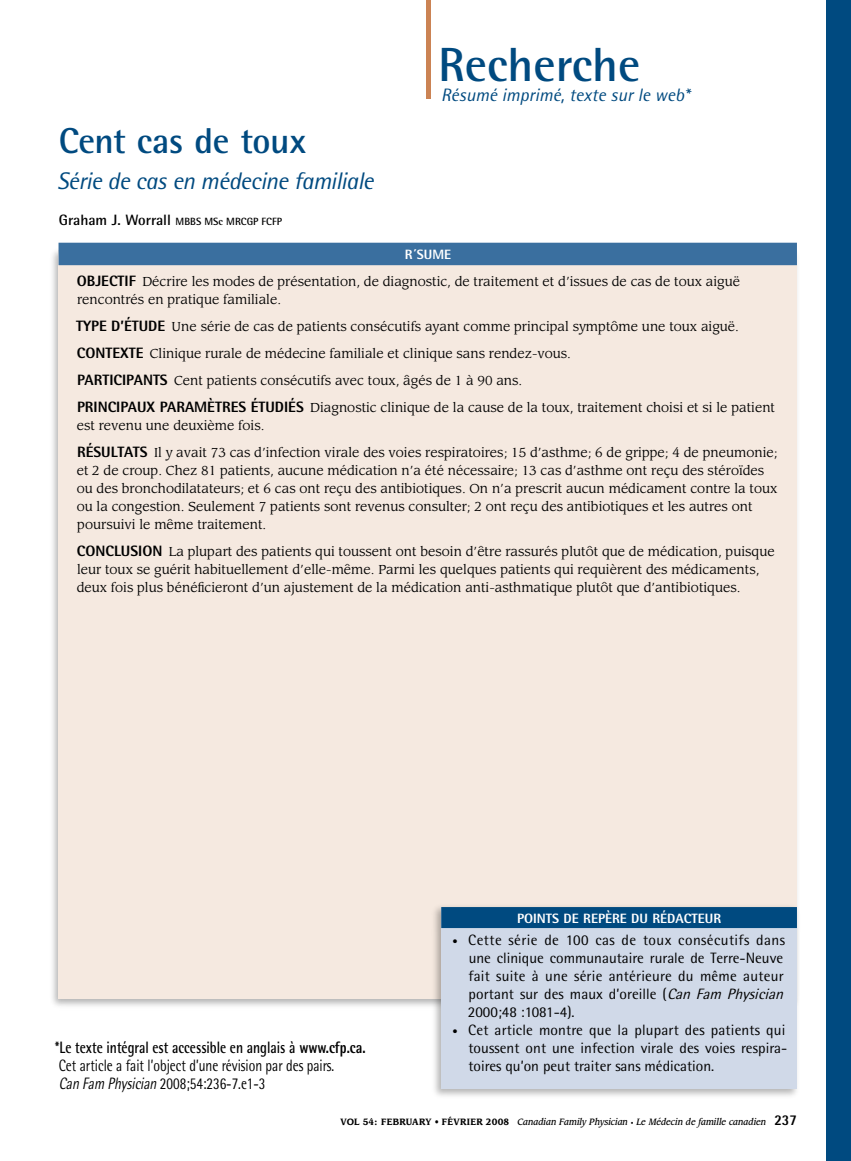
<style>
.page{position:relative;width:851px;height:1161px;background:#fff}
.page>*{position:absolute;margin:0;border:0;box-sizing:border-box;transform-origin:0 0}
.t1{font:700 48px "Rotis Semi Sans Std";color:#004a80}
.t2{font:700 36px "Rotis Semi Sans Std";letter-spacing:-.015em;color:#004a80}
.t3{font:italic 24px "Rotis Semi Sans Std";letter-spacing:-.025em;color:#004a80}
.t4{font:italic 18px "Rotis Semi Sans Std";color:#004a80}
.t5{font:16.5px/18px "Rotis Semi Sans Std";color:#000;scale:.8 1}
.t6{font:15px/18px "Rotis Semi Sans Std";letter-spacing:.005em;color:#000}
.t7{font:800 13.5px "Rotis Semi Sans Std";color:#fff}
.t8{font:12.75px/18px "Leawood Std";color:#000}
.t9{font:700 10.5px "Rotis Semi Sans Std";color:#000}
.t10{font:italic 500 9px "Leawood Std";color:#000;scale:.9 1}
.s1{font-size:15px}
.s2{font-family:"Rotis Semi Sans Std";font-weight:800;font-size:15px}
.s3{font-weight:700}
.s4{font-weight:800}
.s5{font-style:italic}
.s6{font-size:10.5px}
.s7{font-weight:700;font-style:normal}
.s8{font-style:normal;font-size:6px}
.s9{font-family:"Rotis Semi Sans Std";font-weight:800;font-style:normal;font-size:15px}
</style>
<div class="page">
<div style="left:826px;top:0;width:24px;height:1161px;background:#004a80"></div>
<div style="left:48px;top:246px;width:753px;height:764px;background:#000;opacity:.3"></div>
<div style="left:58px;top:250px;width:738px;height:749px;background:#f5e9e0"></div>
<div style="left:426px;top:0;width:5px;height:99px;background:#cb8354"></div>
<div style="left:58px;top:243px;width:738px;height:22px;background:#3a6f9f"></div>
<div style="left:430px;top:903px;width:371px;height:196px;background:#000;opacity:.3"></div>
<div style="left:441px;top:909px;width:355px;height:180px;background:#d0d9e8"></div>
<div style="left:441px;top:907px;width:355px;height:21px;background:#004a80"></div>
<h1 class="t1" style="left:438px;top:36px;width:203px">Recherche</h1>
<h2 class="t2" style="left:59px;top:119px;width:249px">Cent cas de toux</h2>
<h3 class="t3" style="left:57px;top:166px;width:318px">Série de cas en médecine familiale</h3>
<p class="t9" style="left:59px;top:215px;width:225px"><span class="s1">Graham J. Worrall</span> MBBS MSc MRCGP FCFP</p>
<h3 class="t4" style="left:441px;top:84px;width:250px">Résumé imprimé, texte sur le web*</h3>
<p class="t7" style="left:404px;top:246px;width:48px">R´SUME</p>
<p class="t8" style="left:77px;top:273px;width:664px"><span class="s2">OBJECTIF</span> Décrire les modes de présentation, de diagnostic, de traitement et d’issues de cas de toux aiguë rencontrés en pratique familiale.</p>
<p class="t8" style="left:76px;top:313px;width:700px;line-height:27px"><span class="s2">TYPE D’ÉTUDE</span> Une série de cas de patients consécutifs ayant comme principal symptôme une toux aiguë.<br><span class="s2">CONTEXTE</span> Clinique rurale de médecine familiale et clinique sans rendez-vous.<br><span class="s2">PARTICIPANTS</span> Cent patients consécutifs avec toux, âgés de 1 à 90 ans.<br><span class="s2">PRINCIPAUX PARAMÈTRES ÉTUDIÉS</span> Diagnostic clinique de la cause de la toux, traitement choisi et si le patient</p>
<p class="t8" style="left:77px;top:412px;width:702px;line-height:27px">est revenu une deuxième fois.<br><span class="s2">RÉSULTATS</span> Il y avait 73 cas d’infection virale des voies respiratoires; 15 d’asthme; 6 de grippe; 4 de pneumonie;</p>
<p class="t8" style="left:77px;top:462px;width:702px">et 2 de croup. Chez 81 patients, aucune médication n’a été nécessaire; 13 cas d’asthme ont reçu des stéroïdes ou des bronchodilatateurs; et 6 cas ont reçu des antibiotiques. On n’a prescrit aucun médicament contre la toux ou la congestion. Seulement 7 patients sont revenus consulter; 2 ont reçu des antibiotiques et les autres ont poursuivi le même traitement.</p>
<p class="t8" style="left:77px;top:543px;width:699px"><span class="s2">CONCLUSION</span> La plupart des patients qui toussent ont besoin d’être rassurés plutôt que de médication, puisque leur toux se guérit habituellement d’elle-même. Parmi les quelques patients qui requièrent des médicaments, deux fois plus bénéficieront d’un ajustement de la médication anti-asthmatique plutôt que d’antibiotiques.</p>
<p class="t5" style="left:55px;top:1038px;width:389px"><span class="s3">*Le texte intégral est accessible en anglais à</span> <span class="s4">WWW.CFP.CA.<br></span>Cet article a fait l’object d’une révision par des pairs.<br><span class="s5">CanFamPhysician</span>2008;54:236-7.e1-3</p>
<p class="t7" style="left:517px;top:910px;width:15px">POINTS</p>
<p class="t7" style="left:563px;top:910px;width:28px">DE REPÈRE</p>
<p class="t7" style="left:631px;top:910px;width:30px">DU RÉDACTEUR</p>
<p class="t6" style="left:468px;top:931px;width:321px;text-indent:-16px"><span class="s6">•</span> Cette série de 100 cas de toux consécutifs dans une clinique communautaire rurale de Terre-Neuve fait suite à une série antérieure du même auteur portant sur des maux d’oreille (<span class="s5">CanFamPhysician </span>2000;48 :1081-4).</p>
<p class="t6" style="left:468px;top:1021px;width:320px;text-indent:-16px"><span class="s6">•</span> Cet article montre que la plupart des patients qui toussent ont une infection virale des voies respira&shy;toires qu’on peut traiter sans médication.</p>
<p class="t10" style="left:340px;top:1116px;width:508px"><span class="s7">VOL 54: FEBRUARY • FÉVRIER 2008</span> Canadian Family Physician <span class="s8">•</span> Le Médecin de famille canadien <span class="s9">237</span></p>
</div>
